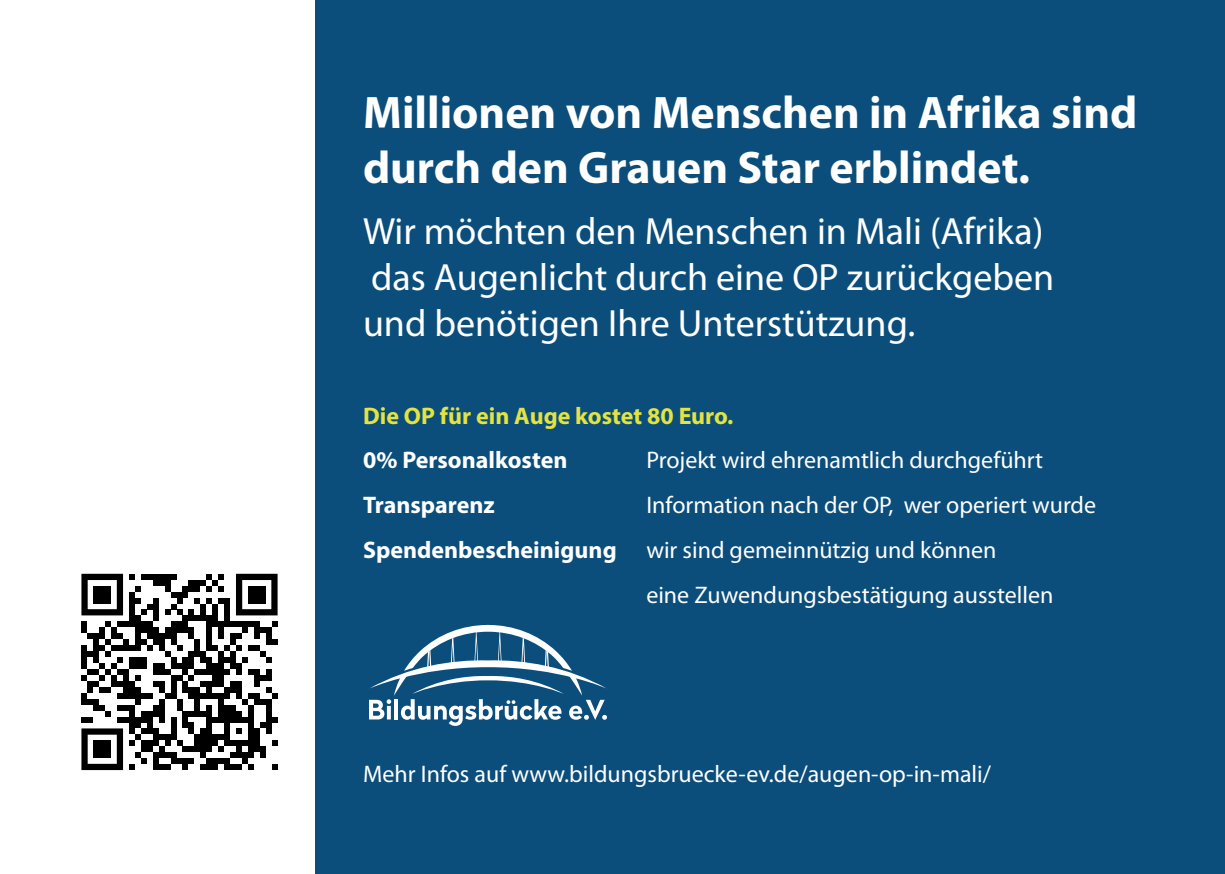
<style>
.page{position:relative;width:1225px;height:874px;background:#fff}
.page>*{position:absolute;margin:0;border:0;box-sizing:border-box;transform-origin:0 0}
.t1{font:700 45.8px/55.4px "Myriad Pro";color:#fff}
.t2{font:38px/46px "Myriad Pro";color:#fff}
.t3{font:24px "Myriad Pro";color:#fff}
.t4{font:700 24px "Myriad Pro";color:#e3e440}
.t5{font:700 24px "Myriad Pro";color:#fff}
.s1{font-weight:700}
</style>
<div class="page">
<div style="left:315px;top:0;width:910px;height:873px;background:#0b4e7b"></div>
<svg style="left:81px;top:573px;width:196px;height:196px"></svg>
<div style="left:93px;top:585px;width:18px;height:18px;background:#000001"></div>
<div style="left:248px;top:585px;width:18px;height:18px;background:#000001"></div>
<div style="left:93px;top:740px;width:18px;height:17px;background:#000001"></div>
<svg style="left:369px;top:624px;width:238px;height:101px"></svg>
<h1 class="t1" style="left:363px;top:83px;width:776px">Millionen von Menschen in Afrika sind durch den Grauen Star erblindet.</h1>
<h2 class="t2" style="left:363px;top:208px;width:693px">Wir möchten den Menschen in Mali (Afrika) das Augenlicht durch eine OP zurückgeben und benötigen Ihre Unterstützung.</h2>
<p class="t4" style="left:363px;top:399px;width:372px">Die OP für ein Auge kostet 80 Euro.</p>
<p class="t5" style="left:363px;top:444px;width:206px">0% Personalkosten</p>
<p class="t3" style="left:646px;top:445px;width:398px">Projekt wird ehrenamtlich durchgeführt</p>
<p class="t5" style="left:363px;top:489px;width:133px">Transparenz</p>
<p class="t3" style="left:646px;top:490px;width:451px">Information nach der OP, wer operiert wurde</p>
<p class="t3" style="left:363px;top:535px;width:635px"><span class="s1">Spendenbescheinigung</span> wir sind gemeinnützig und können</p>
<p class="t3" style="left:646px;top:579px;width:409px">eine Zuwendungsbestätigung ausstellen</p>
<p class="t3" style="left:363px;top:759px;width:629px">Mehr Infos auf www.bildungsbruecke-ev.de/augen-op-in-mali/</p>
</div>
